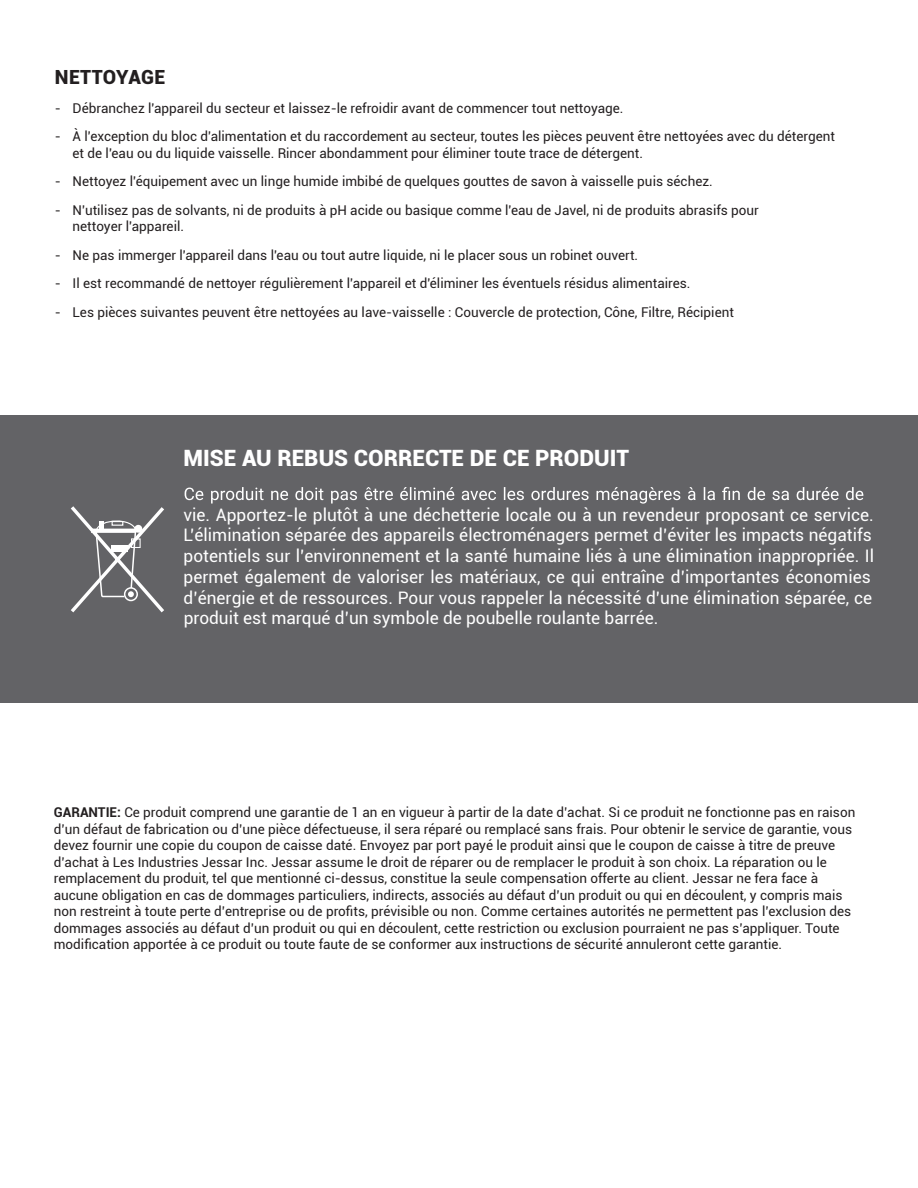
<style>
.page{position:relative;width:918px;height:1188px;background:#fff}
.page>*{position:absolute;margin:0;border:0;box-sizing:border-box;transform-origin:0 0}
.t1{font:900 22.5px "Roboto";color:#fff}
.t2{font:900 19.5px "Roboto";letter-spacing:.015em;color:#231f20}
.t3{font:17.25px/20.7px "Roboto";color:#fff}
.t4{font:13.5px/16.5px "Roboto";color:#231f20}
.s1{font-weight:700}
</style>
<div class="page">
<div style="left:0;top:416px;width:918px;height:287px;background:#636366"></div>
<svg style="left:71px;top:506px;width:93px;height:107px"></svg>
<div style="left:112px;top:521px;width:11px;height:5px;border:1px solid #fff"></div>
<svg style="left:185px;top:487px;width:678px;height:17px"></svg>
<h2 class="t2" style="left:55px;top:63px;width:112px">NETTOYAGE</h2>
<p class="t4" style="left:55px;top:99px;width:570px">- Débranchez l'appareil du secteur et laissez-le refroidir avant de commencer tout nettoyage.</p>
<p class="t4" style="left:73px;top:128px;width:764px;text-indent:-18px">- À l'exception du bloc d'alimentation et du raccordement au secteur, toutes les pièces peuvent être nettoyées avec du détergent et de l'eau ou du liquide vaisselle. Rincer abondamment pour éliminer toute trace de détergent.</p>
<p class="t4" style="left:55px;top:173px;width:659px">- Nettoyez l'équipement avec un linge humide imbibé de quelques gouttes de savon à vaisselle puis séchez.</p>
<p class="t4" style="left:73px;top:201px;width:688px;text-indent:-18px">- N'utilisez pas de solvants, ni de produits à pH acide ou basique comme l'eau de Javel, ni de produits abrasifs pour nettoyer l'appareil.</p>
<p class="t4" style="left:55px;top:246px;width:585px">- Ne pas immerger l'appareil dans l'eau ou tout autre liquide, ni le placer sous un robinet ouvert.</p>
<p class="t4" style="left:55px;top:275px;width:637px">- Il est recommandé de nettoyer régulièrement l'appareil et d'éliminer les éventuels résidus alimentaires.</p>
<p class="t4" style="left:55px;top:303px;width:681px">- Les pièces suivantes peuvent être nettoyées au lave-vaisselle : Couvercle de protection, Cône, Filtre, Récipient</p>
<h1 class="t1" style="left:184px;top:442px;width:447px">MISE AU REBUS CORRECTE DE CE PRODUIT</h1>
<p class="t3" style="left:184px;top:504px;width:692px">vie. Apportez-le plutôt à une déchetterie locale ou à un revendeur proposant ce service.<br>L’élimination séparée des appareils électroménagers permet d’éviter les impacts négatifs potentiels sur l’environnement et la santé humaine liés à une élimination inappropriée. Il permet également de valoriser les matériaux, ce qui entraîne d’importantes économies d’énergie et de ressources. Pour vous rappeler la nécessité d’une élimination séparée, ce produit est marqué d’un symbole de poubelle roulante barrée.</p>
<p class="t4" style="left:54px;top:804px;width:803px"><span class="s1">GARANTIE:</span> Ce produit comprend une garantie de 1 an en vigueur à partir de la date d’achat. Si ce produit ne fonctionne pas en raison d’un défaut de fabrication ou d’une pièce défectueuse, il sera réparé ou remplacé sans frais. Pour obtenir le service de garantie, vous devez fournir une copie du coupon de caisse daté. Envoyez par port payé le produit ainsi que le coupon de caisse à titre de preuve d’achat à Les Industries Jessar Inc. Jessar assume le droit de réparer ou de remplacer le produit à son choix. La réparation ou le remplacement du produit, tel que mentionné ci-dessus, constitue la seule compensation offerte au client. Jessar ne fera face à aucune obligation en cas de dommages particuliers, indirects, associés au défaut d’un produit ou qui en découlent, y compris mais non restreint à toute perte d’entreprise ou de profits, prévisible ou non. Comme certaines autorités ne permettent pas l’exclusion des dommages associés au défaut d’un produit ou qui en découlent, cette restriction ou exclusion pourraient ne pas s’appliquer. Toute modification apportée à ce produit ou toute faute de se conformer aux instructions de sécurité annuleront cette garantie.</p>
</div>
